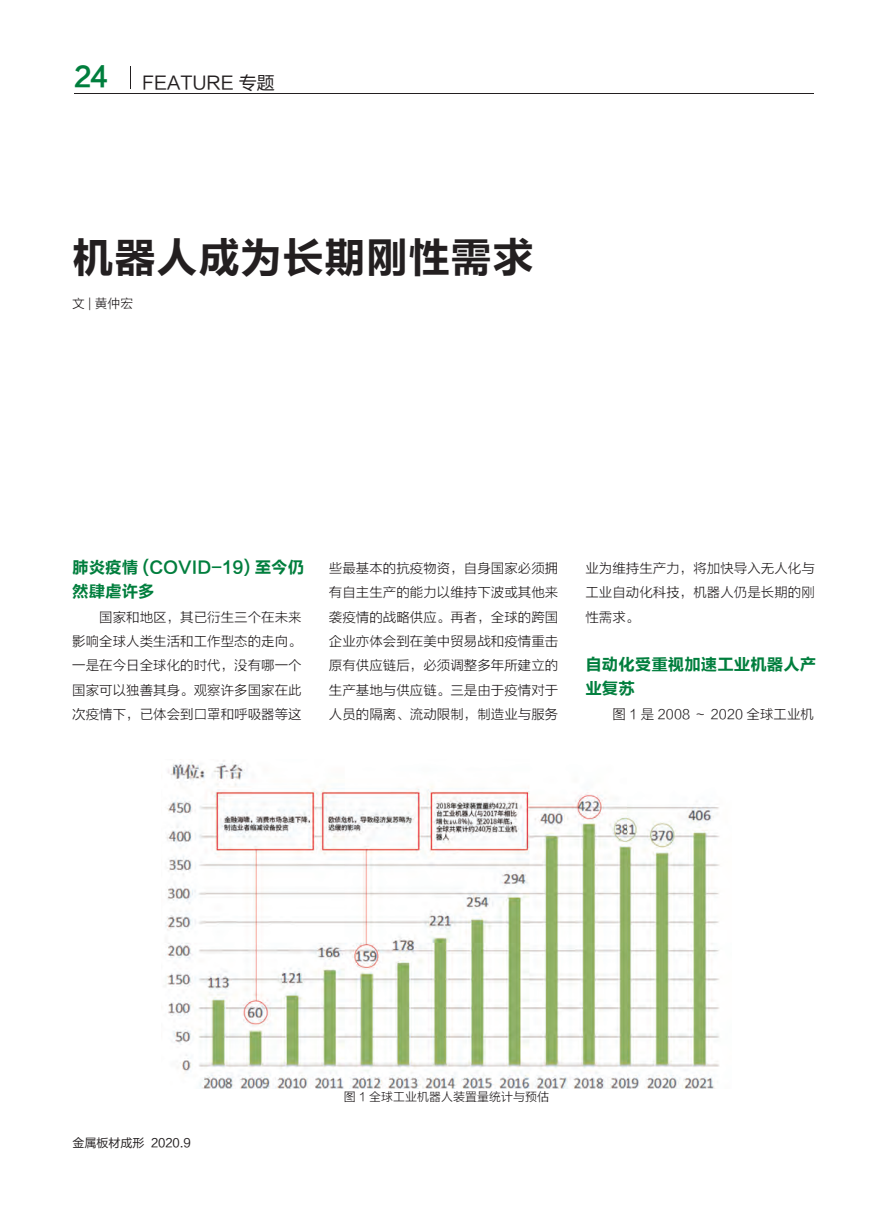
<style>
.page{position:relative;width:893px;height:1212px;background:#fff}
.page>*{position:absolute;margin:0;border:0;box-sizing:border-box;transform-origin:0 0}
.t1{font:42px "FZLTCHJW GB1 0";color:#231f20}
.t2{font:18px "FZLTHK GBK1 0";color:#231f20}
.t3{font:16.5px/24.3px "FZLTCHJW GB1 0";color:#007e3d}
.t4{font:13.5px/24.3px "FZLTXHK";color:#231f20;text-align:justify}
.t5{font:12.75px "FZLTXHK";color:#231f20}
.t6{font:12px "FZLTXHK";color:#231f20}
.t7{font:12px "FZLTHK GBK1 0";color:#231f20}
</style>
<div class="page">
<hr style="left:74px;top:94px;width:740px;height:1px;background:#231f20">
<svg style="left:130px;top:66px;width:1px;height:23px"></svg>
<img style="left:165px;top:760px;width:555px;height:329px">
<h2 class="t2" style="left:74px;top:73px;width:202px"><sup>24</sup> FEATURE 专题</h2>
<h1 class="t1" style="left:72px;top:234px;width:463px">机器人成为长期刚性需求</h1>
<p class="t5" style="left:72px;top:297px;width:62px">文 | 黄仲宏</p>
<p class="t3" style="left:72px;top:555px;width:233px">肺炎疫情 (COVID-19) 至今仍然肆虐许多</p>
<p class="t4" style="left:72px;top:605px;width:231px;text-indent:27px">国家和地区，其已衍生三个在未来影响全球人类生活和工作型态的走向。一是在今日全球化的时代，没有哪一个国家可以独善其身。观察许多国家在此次疫情下，已体会到口罩和呼吸器等这</p>
<p class="t4" style="left:329px;top:556px;width:231px">些最基本的抗疫物资，自身国家必须拥有自主生产的能力以维持下波或其他来袭疫情的战略供应。再者，全球的跨国企业亦体会到在美中贸易战和疫情重击原有供应链后，必须调整多年所建立的生产基地与供应链。三是由于疫情对于人员的隔离、流动限制，制造业与服务</p>
<p class="t4" style="left:585px;top:556px;width:231px">业为维持生产力，将加快导入无人化与工业自动化科技，机器人仍是长期的刚性需求。</p>
<p class="t3" style="left:585px;top:652px;width:232px">自动化受重视加速工业机器人产业复苏</p>
<p class="t4" style="left:612px;top:702px;width:203px">图 1 是 2008 ～ 2020 全球工业机</p>
<p class="t7" style="left:72px;top:1136px;width:120px">金属板材成形 2020.9</p>
<p class="t6" style="left:344px;top:1090px;width:207px">图 1 全球工业机器人装置量统计与预估</p>
</div>
